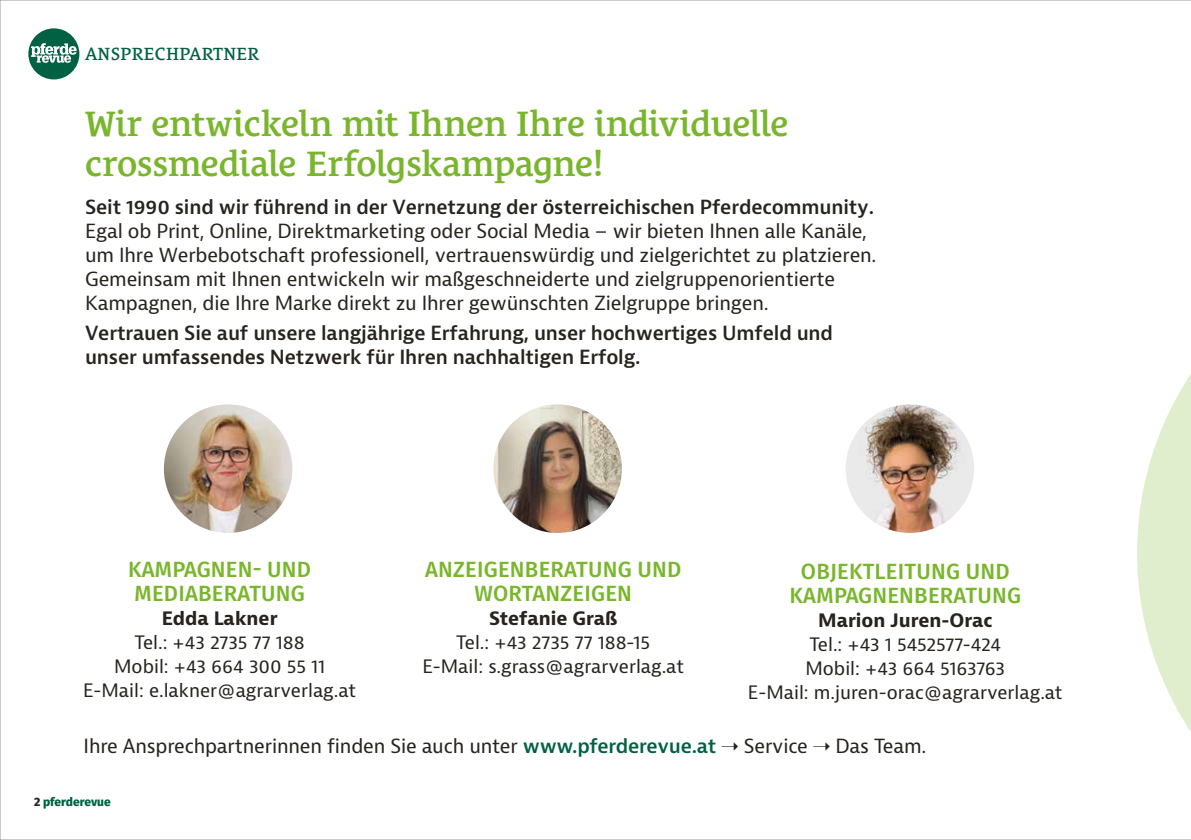
<style>
.page{position:relative;width:1191px;height:840px;background:#fff}
.page>*{position:absolute;margin:0;border:0;box-sizing:border-box;transform-origin:0 0}
.t1{font:600 36px/40px "Le Monde Courrier Std";letter-spacing:-.015em;color:#79b62b}
.t2{font:500 22px/24px "Fira Sans";letter-spacing:.01em;color:#79b62b;text-align:center}
.t3{font:19px/24px "Bernina Sans";letter-spacing:-.01em;color:#28231d}
.t4{font:600 19px/24px "Bernina Sans";letter-spacing:-.01em;color:#28231d}
.t5{font:18px/24px "Bernina Sans";color:#28231d;text-align:center}
.t6{font:700 18px "Bernina Sans";color:#28231d}
.t7{font:18px "Le Monde Courrier Std";letter-spacing:.01em;color:#006143}
.t8{font:800 12px "Fira Sans";color:#006143}
.s1{font-weight:600;color:#006143}
.s2{color:#28231d}
</style>
<div class="page">
<div style="left:28px;top:28px;width:51px;height:51px;background:#006143;border-radius:50%"></div>
<svg style="left:31px;top:43px;width:46px;height:20px"></svg>
<svg style="left:1137px;top:374px;width:54px;height:358px"></svg>
<img style="left:164px;top:404px;width:128px;height:128px;border-radius:64px">
<img style="left:493px;top:404px;width:129px;height:128px;border-radius:64px">
<img style="left:845px;top:404px;width:129px;height:128px;border-radius:64px">
<p class="t7" style="left:85px;top:43px;width:176px">ANSPRECHPARTNER</p>
<h1 class="t1" style="left:85px;top:104px;width:705px">Wir entwickeln mit Ihnen Ihre individuelle crossmediale Erfolgskampagne!</h1>
<p class="t4" style="left:85px;top:195px;width:790px">Seit 1990 sind wir führend in der Vernetzung der österreichischen Pferdecommunity.</p>
<p class="t3" style="left:85px;top:219px;width:793px">Egal ob Print, Online, Direktmarketing oder Social Media – wir bieten Ihnen alle Kanäle, um Ihre Werbebotschaft professionell, vertrauenswürdig und zielgerichtet zu platzieren.<br>Gemeinsam mit Ihnen entwickeln wir maßgeschneiderte und zielgruppenorientierte Kampagnen, die Ihre Marke direkt zu Ihrer gewünschten Zielgruppe bringen.</p>
<p class="t4" style="left:85px;top:321px;width:749px">Vertrauen Sie auf unsere langjährige Erfahrung, unser hochwertiges Umfeld und unser umfassendes Netzwerk für Ihren nachhaltigen Erfolg.</p>
<p class="t2" style="left:128px;top:556px;width:184px;text-align:left">KAMPAGNEN- UND<br>MEDIABERATUNG</p>
<p class="t6" style="left:162px;top:606px;width:117px">Edda Lakner</p>
<p class="t5" style="left:83px;top:630px;width:275px">Tel.: +43 2735 77 188<br>Mobil: +43 664 300 55 11<br>E-Mail: e.lakner@agrarverlag.at</p>
<p class="t2" style="left:425px;top:556px;width:258px">ANZEIGENBERATUNG UND<br>WORTANZEIGEN</p>
<p class="t6" style="left:489px;top:606px;width:130px">Stefanie Graß</p>
<p class="t5" style="left:422px;top:630px;width:263px">Tel.: +43 2735 77 188-15<br>E-Mail: s.grass@agrarverlag.at</p>
<p class="t2" style="left:789px;top:557px;width:233px">OBJEKTLEITUNG UND<br>KAMPAGNENBERATUNG</p>
<p class="t6" style="left:818px;top:608px;width:176px">Marion Juren-Orac</p>
<p class="t5" style="left:748px;top:632px;width:316px">Tel.: +43 1 5452577-424<br>Mobil: +43 664 5163763<br>E-Mail: m.juren-orac@agrarverlag.at</p>
<p class="t3" style="left:84px;top:734px;width:844px">Ihre Ansprechpartnerinnen finden Sie auch unter <span class="s1">www.pferderevue.at</span> ➝ Service ➝ Das Team.</p>
<p class="t8" style="left:34px;top:790px;width:78px"><span class="s2">2</span> pferderevue</p>
</div>
